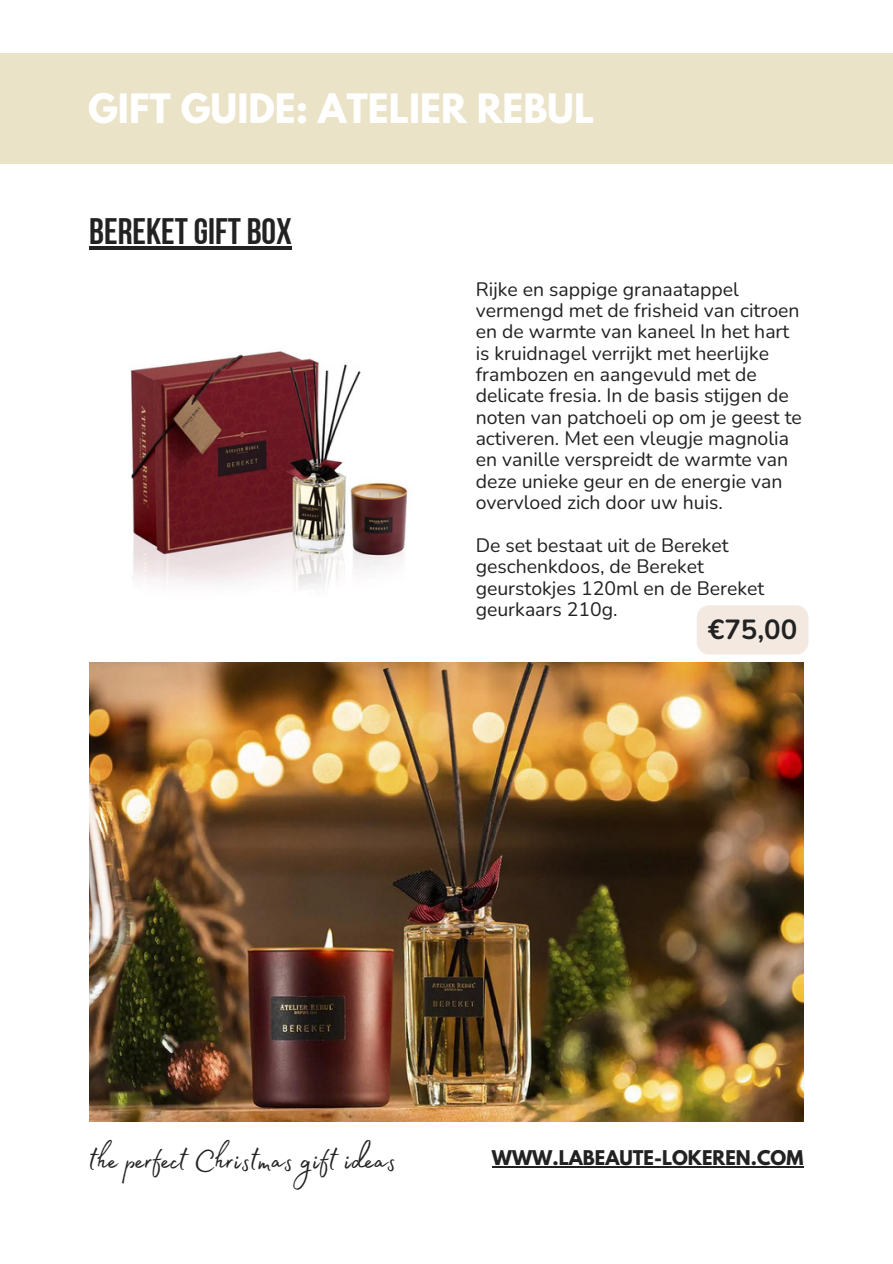
<style>
.page{position:relative;width:893px;height:1264px;background:#fff}
.page>*{position:absolute;margin:0;border:0;box-sizing:border-box;transform-origin:0 0}
.t1{font:37.5px "Madelyn Fill";color:#222}
.t2{font:36.75px "Bebas Neue Cyrillic";color:#222}
.t3{font:700 36px "League Spartan";color:#fff}
.t4{font:700 27.6px "Nunito";color:#222}
.t5{font:19.5px/21.3px "Nunito";color:#222}
.t6{font:700 18px "League Spartan";color:#222}
</style>
<div class="page">
<div style="left:0;top:54px;width:892px;height:57px;background:#eae3c7"></div>
<div style="left:0;top:106px;width:892px;height:57px;background:#eae3c7"></div>
<img style="left:131px;top:351px;width:277px;height:238px">
<hr style="left:89px;top:246px;width:203px;height:4px;background:#222">
<div style="left:696px;top:605px;width:112px;height:49px;background:#f4e9e0;border-radius:12px"></div>
<img style="left:89px;top:662px;width:714px;height:458px">
<hr style="left:492px;top:1166px;width:311px;height:1px;background:#222">
<p class="t3" style="left:88px;top:91px;width:507px">GIFT GUIDE: ATELIER REBUL</p>
<p class="t2" style="left:89px;top:217px;width:204px">BEREKETGIFT BOX</p>
<p class="t5" style="left:475px;top:278px;width:328px">Rijke en sappige granaatappel vermengd met de frisheid van citroen en de warmte van kaneel In het hart is kruidnagel verrijkt met heerlijke frambozen en aangevuld met de delicate fresia. In de basis stijgen de noten van patchoeli op om je geest te activeren. Met een vleugje magnolia en vanille verspreidt de warmte van deze unieke geur en de energie van overvloed zich door uw huis.</p>
<p class="t5" style="left:475px;top:535px;width:290px">De set bestaat uit de Bereket geschenkdoos, de Bereket geurstokjes 120ml en de Bereket geurkaars 210g.</p>
<p class="t4" style="left:707px;top:611px;width:91px">€75,00</p>
<p class="t1" style="left:89px;top:1132px;width:308px">the perfect Christmas gift ideas</p>
<p class="t6" style="left:492px;top:1148px;width:313px">WWW.LABEAUTE-LOKEREN.COM</p>
</div>
